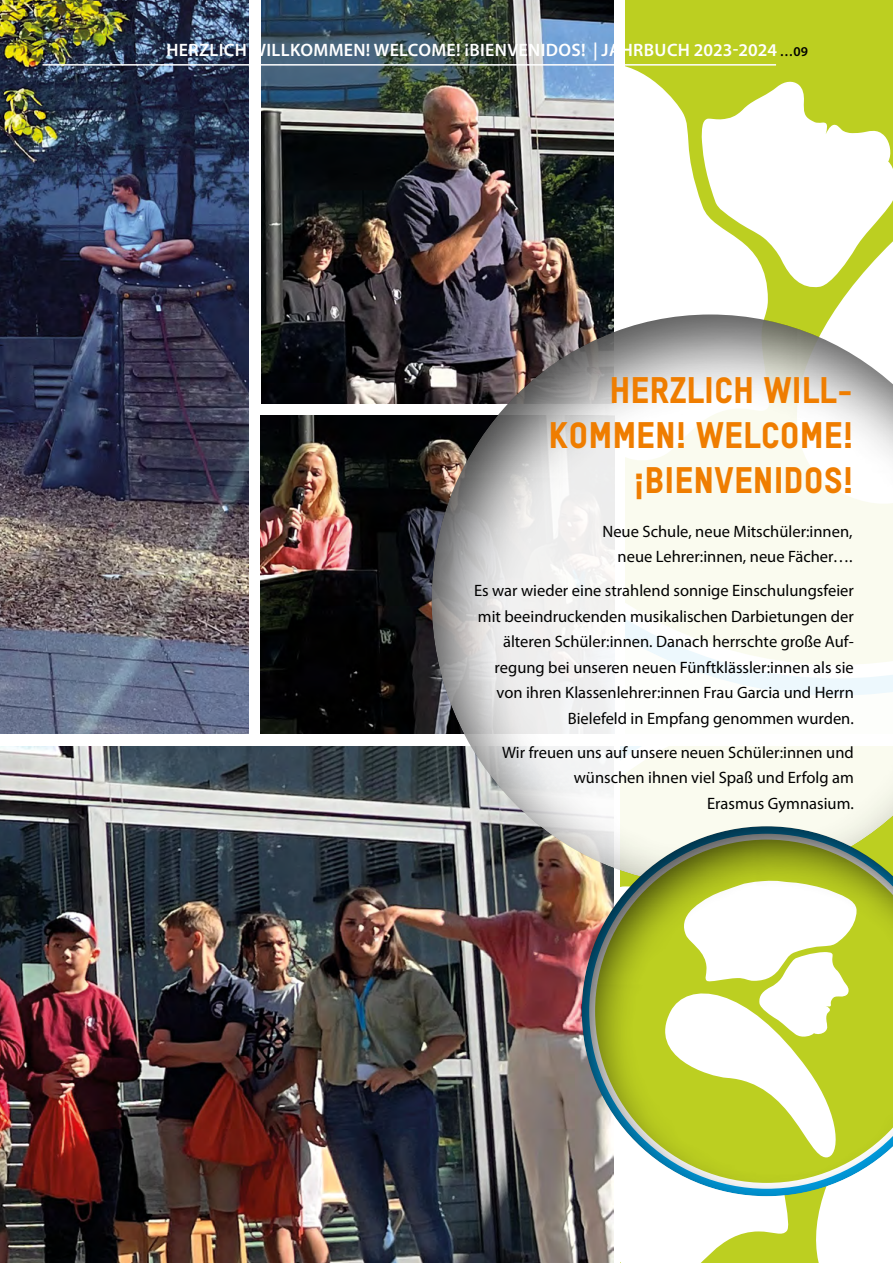
<style>
.page{position:relative;width:893px;height:1263px;background:#fff}
.page>*{position:absolute;margin:0;border:0;box-sizing:border-box;transform-origin:0 0}
.t1{font:36px/45px "TSTAR Headline";color:#ef7d00;text-align:right}
.t2{font:600 18px "Myriad Pro";letter-spacing:.02em;color:#fff}
.t3{font:16.5px/25.5px "Myriad Pro";color:#000;text-align:right}
.s1{font-size:13.5px;color:#000}
</style>
<div class="page">
<svg style="left:701px;top:1203px;width:120px;height:60px;fill:#bccf21"></svg>
<img style="left:260px;top:415px;width:154px;height:318px">
<img style="left:261px;top:0;width:352px;height:404px">
<div style="left:625px;top:0;width:268px;height:63px;background:#bccf21"></div>
<svg style="left:625px;top:63px;width:268px;height:223px"></svg>
<img style="left:0;top:746px;width:613px;height:517px">
<img style="left:0;top:0;width:249px;height:733px">
<div style="left:414px;top:286px;width:479px;height:601px;background:#000;opacity:.76"></div>
<hr style="left:43px;top:64px;width:733px;height:2px;background:#fff">
<div style="left:564px;top:792px;width:329px;height:411px;background:#000;opacity:.76"></div>
<p class="t2" style="left:166px;top:39px;width:643px">HERZLICH WILLKOMMEN! WELCOME! ¡BIENVENIDOS! | JAHRBUCH 2023-2024 <span class="s1">…09</span></p>
<h1 class="t1" style="left:548px;top:366px;width:306px">HERZLICH WILL-<br>KOMMEN! WELCOME! ¡BIENVENIDOS!</h1>
<p class="t3" style="left:602px;top:518px;width:252px">Neue Schule, neue Mitschüler:innen, neue Lehrer:innen, neue Fächer….</p>
<p class="t3" style="left:474px;top:578px;width:381px">Es war wieder eine strahlend sonnige Einschulungsfeier mit beeindruckenden musikalischen Darbietungen der älteren Schüler:innen. Danach herrschte große Auf&shy;regung bei unseren neuen Fünftklässler:innen als sie von ihren Klassenlehrer:innen Frau Garcia und Herrn Bielefeld in Empfang genommen wurden.</p>
<p class="t3" style="left:502px;top:739px;width:353px">Wir freuen uns auf unsere neuen Schüler:innen und wünschen ihnen viel Spaß und Erfolg am<br>Erasmus Gymnasium.</p>
</div>
